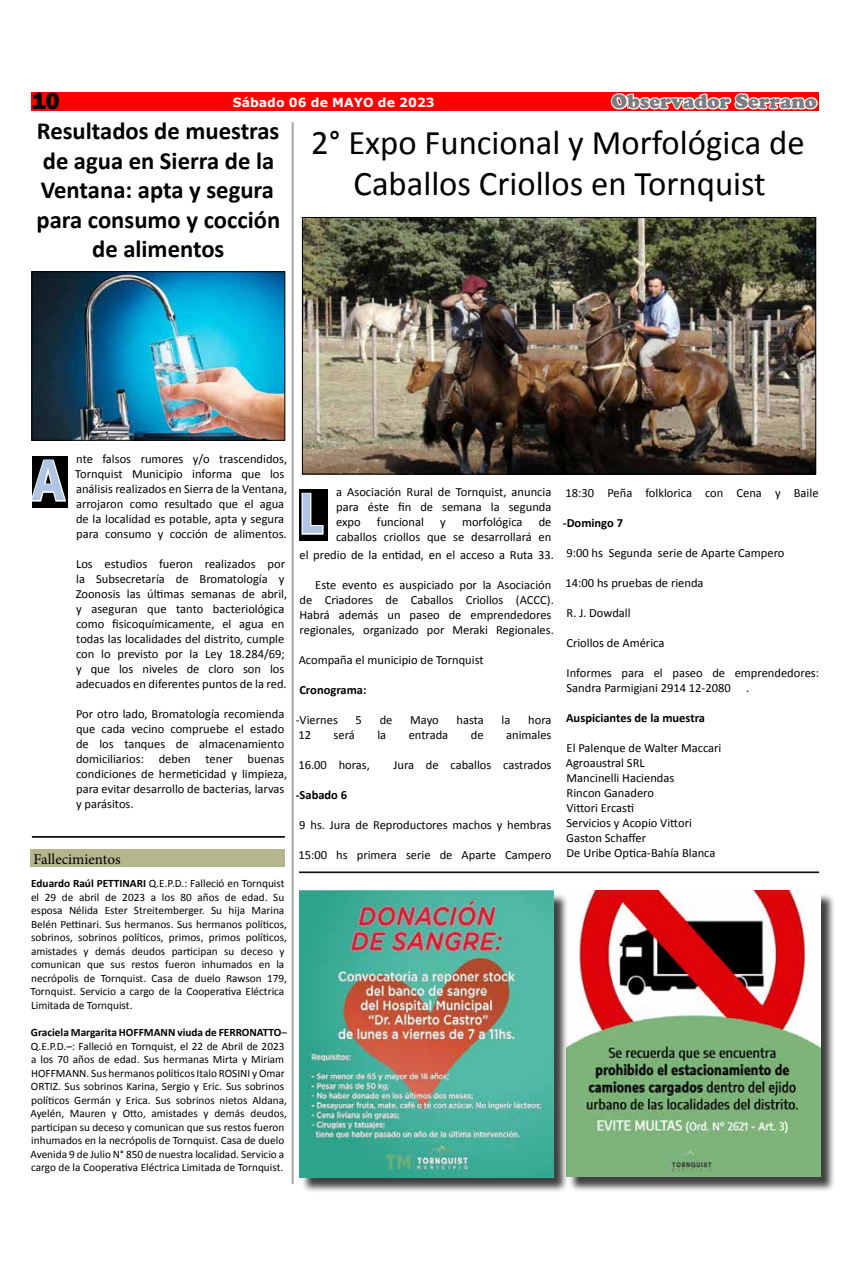
<style>
.page{position:relative;width:851px;height:1276px;background:#fff}
.page>*{position:absolute;margin:0;border:0;box-sizing:border-box;transform-origin:0 0}
.t1{font:700 56.25px "Ebrima";color:#afc5e1;scale:.83 1}
.t2{font:34.62px/41.5px "Calibri";color:#000;text-align:center}
.t3{font:700 24.62px/29.5px "Calibri";color:#000;text-align:center}
.t4{font:800 24.62px "Franklin Gothic";color:#000}
.t5{font:900 20px "Cooper";color:#7c7d80}
.t6{font:15px "Minion Pro";color:#000}
.t7{font:12.5px/15px "Calibri";color:#000}
.t8{font:700 12.5px "Calibri";color:#000}
.t9{font:700 12.5px "Verdana";color:#fff}
.t10{font:11.25px/13.5px "Calibri";color:#000}
.s1{font-weight:700}
</style>
<div class="page">
<div style="left:32px;top:92px;width:787px;height:18px;background:#f00"></div>
<hr style="left:293px;top:122px;width:1px;height:1061px;background:#939598">
<hr style="left:292px;top:122px;width:1px;height:1061px;background:#939598">
<svg style="left:609px;top:93px;width:210px;height:138px"></svg>
<div style="left:31px;top:849px;width:254px;height:18px;background:#b5b68e"></div>
<div style="left:568px;top:892px;width:267px;height:300px;background:#000;opacity:.75"></div>
<img style="left:568px;top:891px;width:252px;height:285px">
<div style="left:301px;top:892px;width:267px;height:301px;background:#000;opacity:.75"></div>
<img style="left:299px;top:891px;width:254px;height:286px">
<div style="left:32px;top:456px;width:35px;height:52px;background:#000"></div>
<svg style="left:32px;top:458px;width:36px;height:45px"></svg>
<hr style="left:32px;top:836px;width:253px;height:1px;background:#000">
<hr style="left:32px;top:837px;width:253px;height:1px;background:#000">
<img style="left:34px;top:273px;width:249px;height:165px">
<div style="left:32px;top:271px;width:253px;height:169px;border:1px solid #000"></div>
<img style="left:304px;top:219px;width:510px;height:253px">
<div style="left:302px;top:217px;width:514px;height:257px;border:1px solid #000"></div>
<div style="left:299px;top:489px;width:28px;height:52px;background:#000"></div>
<svg style="left:301px;top:492px;width:23px;height:43px"></svg>
<hr style="left:299px;top:872px;width:520px;height:1px;background:#000">
<h3 class="t4" style="left:31px;top:85px;width:30px">10</h3>
<h3 class="t5" style="left:611px;top:90px;width:207px">Observador Serrano</h3>
<p class="t9" style="left:233px;top:93px;width:203px">Sábado 06 de MAYO de 2023</p>
<h3 class="t3" style="left:36px;top:116px;width:245px">Resultados de muestras de agua en Sierra de la<br>Ventana: apta y segura para consumo y cocción de alimentos</h3>
<h2 class="t2" style="left:311px;top:121px;width:494px">2° Expo Funcional y Morfológica de<br>Caballos Criollos en Tornquist</h2>
<h1 class="t1" style="left:32px;top:438px;width:41px">A</h1>
<p class="t7" style="left:75px;top:451px;width:213px">nte falsos rumores y/o trascendidos, Tornquist Municipio informa que los análisis realizados en Sierra de la Ventana, arrojaron como resultado que el agua de la localidad es potable, apta y segura para consumo y cocción de alimentos.</p>
<p class="t7" style="left:76px;top:556px;width:213px">Los estudios fueron realizados por la Subsecretaría de Bromatología y Zoonosis las últimas semanas de abril, y aseguran que tanto bacteriológica como fisicoquímicamente, el agua en todas las localidades del distrito, cumple con lo previsto por la Ley 18.284/69; y que los niveles de cloro son los adecuados en diferentes puntos de la red.</p>
<p class="t7" style="left:76px;top:706px;width:212px">Por otro lado, Bromatología recomienda que cada vecino compruebe el estado de los tanques de almacenamiento domiciliarios: deben tener buenas condiciones de hermeticidad y limpieza, para evitar desarrollo de bacterias, larvas y parásitos.</p>
<p class="t6" style="left:33px;top:849px;width:89px">Fallecimientos</p>
<p class="t10" style="left:31px;top:877px;width:258px"><span class="s1">Eduardo Raúl PETTINARI</span> Q.E.P.D.: Falleció en Tornquist el 29 de abril de 2023 a los 80 años de edad. Su esposa Nélida Ester Streitemberger. Su hija Marina Belén Pettinari. Sus hermanos. Sus hermanos políticos, sobrinos, sobrinos políticos, primos, primos políticos, amistades y demás deudos participan su deceso y comunican que sus restos fueron inhumados en la necrópolis de Tornquist. Casa de duelo Rawson 179, Tornquist. Servicio a cargo de la Cooperativa Eléctrica Limitada de Tornquist.</p>
<p class="t10" style="left:30px;top:1025px;width:258px"><span class="s1">Graciela Margarita HOFFMANN viuda de FERRONATTO</span>– Q.E.P.D.–: Falleció en Tornquist, el 22 de Abril de 2023 a los 70 años de edad. Sus hermanas Mirta y Miriam HOFFMANN. Sus hermanos políticos Italo ROSINI y Omar ORTIZ. Sus sobrinos Karina, Sergio y Eric. Sus sobrinos políticos Germán y Erica. Sus sobrinos nietos Aldana, Ayelén, Mauren y Otto, amistades y demás deudos, participan su deceso y comunican que sus restos fueron inhumados en la necrópolis de Tornquist. Casa de duelo Avenida 9 de Julio N° 850 de nuestra localidad. Servicio a cargo de la Cooperativa Eléctrica Limitada de Tornquist.</p>
<p class="t7" style="left:336px;top:484px;width:217px;text-align:justify">a Asociación Rural de Tornquist, anuncia para éste fin de semana la segunda expo</p>
<h1 class="t1" style="left:299px;top:472px;width:30px">L</h1>
<p class="t7" style="left:299px;top:528px;width:256px;line-height:17.6px;text-align:right">caballos criollos que se desarrollará en<br>el predio de la entidad, en el acceso a Ruta 33.</p>
<p class="t7" style="left:299px;top:577px;width:256px;text-indent:16px">Este evento es auspiciado por la Asociación de Criadores de Caballos Criollos (ACCC).<br>Habrá además un paseo de emprendedores regionales, organizado por Meraki Regionales.</p>
<p class="t7" style="left:298px;top:652px;width:186px">Acompaña el municipio de Tornquist</p>
<p class="t8" style="left:299px;top:681px;width:69px">Cronograma:</p>
<p class="t7" style="left:296px;top:712px;width:44px">-Viernes</p>
<p class="t7" style="left:355px;top:712px;width:8px">5</p>
<p class="t7" style="left:379px;top:712px;width:14px">de</p>
<p class="t7" style="left:410px;top:712px;width:30px">Mayo</p>
<p class="t7" style="left:456px;top:712px;width:29px">hasta</p>
<p class="t7" style="left:501px;top:712px;width:10px">la</p>
<p class="t7" style="left:528px;top:712px;width:25px">hora</p>
<p class="t7" style="left:298px;top:727px;width:14px">12</p>
<p class="t7" style="left:333px;top:727px;width:23px">será</p>
<p class="t7" style="left:377px;top:727px;width:10px">la</p>
<p class="t7" style="left:408px;top:727px;width:41px">entrada</p>
<p class="t7" style="left:470px;top:727px;width:14px">de</p>
<p class="t7" style="left:506px;top:727px;width:47px">animales</p>
<p class="t7" style="left:298px;top:757px;width:73px">16.00 horas,</p>
<p class="t7" style="left:393px;top:757px;width:159px">Jura de caballos castrados</p>
<p class="t8" style="left:296px;top:786px;width:53px">-Sabado 6</p>
<p class="t7" style="left:299px;top:817px;width:254px">9 hs. Jura de Reproductores machos y hembras</p>
<p class="t7" style="left:298px;top:847px;width:254px">15:00 hs primera serie de Aparte Campero</p>
<p class="t7" style="left:377px;top:514px;width:49px">funcional</p>
<p class="t7" style="left:440px;top:514px;width:7px">y</p>
<p class="t7" style="left:462px;top:514px;width:62px">morfológica</p>
<p class="t7" style="left:538px;top:514px;width:14px">de</p>
<p class="t7" style="left:565px;top:485px;width:254px">18:30 Peña folklorica con Cena y Baile</p>
<p class="t8" style="left:563px;top:515px;width:62px">-Domingo 7</p>
<p class="t7" style="left:566px;top:545px;width:219px">9:00 hs Segunda serie de Aparte Campero</p>
<p class="t7" style="left:565px;top:575px;width:139px">14:00 hs pruebas de rienda</p>
<p class="t7" style="left:566px;top:605px;width:66px">R. J. Dowdall</p>
<p class="t7" style="left:566px;top:635px;width:99px">Criollos de América</p>
<p class="t7" style="left:566px;top:665px;width:254px">Informes para el paseo de emprendedores:<br>Sandra Parmigiani 2914 12-2080 .</p>
<p class="t8" style="left:566px;top:710px;width:140px">Auspiciantes de la muestra</p>
<p class="t7" style="left:565px;top:740px;width:157px">El Palenque de Walter Maccari<br>Agroaustral SRL<br>Mancinelli Haciendas<br>Rincon Ganadero<br>Vittori Ercasti<br>Servicios y Acopio Vittori<br>Gaston Schaffer<br>De Uribe Optica-Bahía Blanca</p>
</div>
